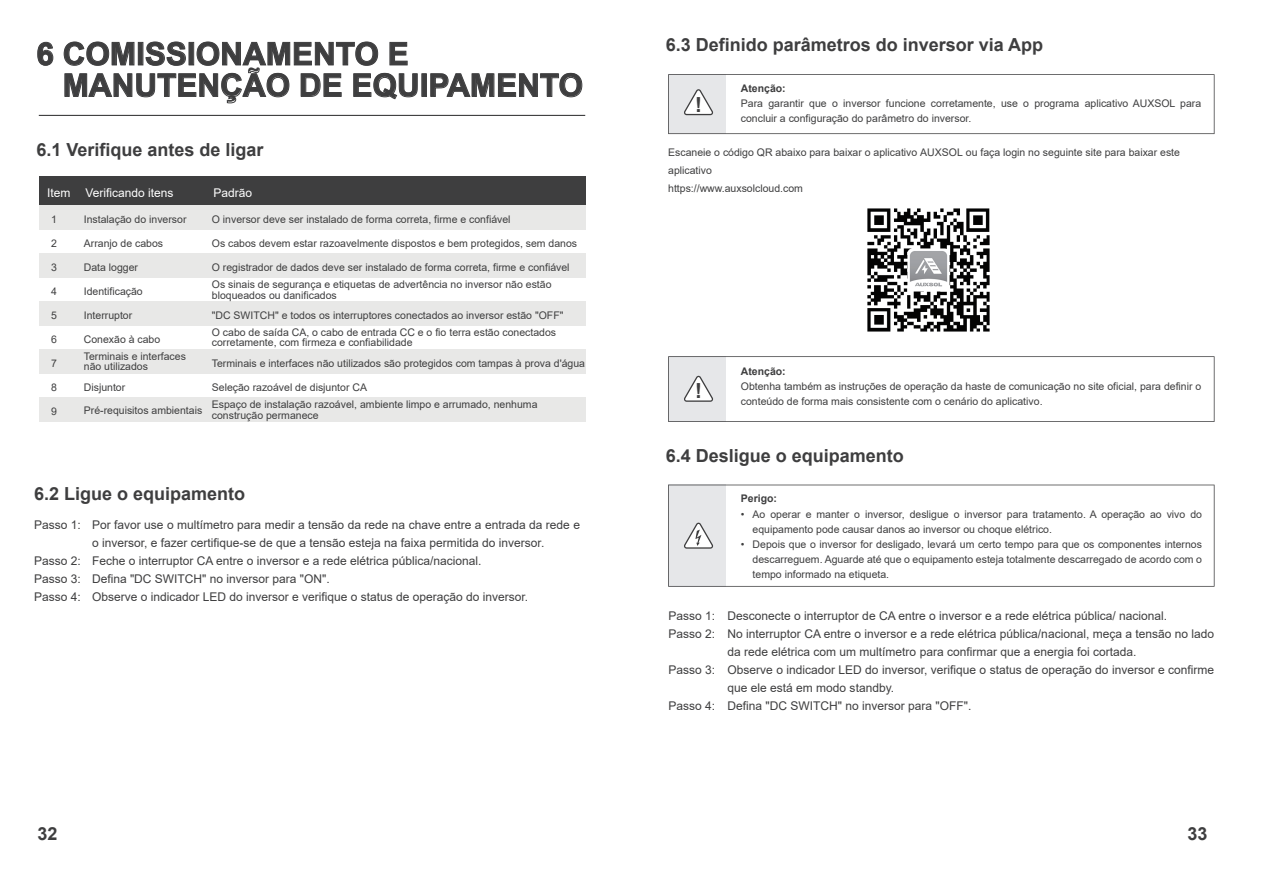
<style>
.page{position:relative;width:1263px;height:893px;background:#fff}
.page>*{position:absolute;margin:0;border:0;box-sizing:border-box;transform-origin:0 0}
.t1{font:700 31.5px/31.5px "Arial";color:#3e3e3f}
.t2{font:700 20.85px "Arial";color:#3e3e3f}
.t3{font:700 18px "Arial";color:#3e3e3f}
.t4{font:12px/18px "Arial";color:#3e3e3f}
.t5{font:12px "Arial";color:#fff}
.t6{font:10.5px/15px "Arial";color:#3e3e3f}
.t7{font:700 10.5px "Arial";color:#3e3e3f}
</style>
<div class="page">
<svg style="left:37px;top:42px;width:16px;height:24px"></svg>
<svg style="left:64px;top:42px;width:354px;height:61px"></svg>
<div style="left:422px;top:74px;width:5px;height:23px;border:1px solid #3e3e3f"></div>
<svg style="left:430px;top:73px;width:152px;height:24px"></svg>
<svg style="left:668px;top:74px;width:546px;height:60px"></svg>
<svg style="left:668px;top:356px;width:546px;height:66px"></svg>
<svg style="left:668px;top:485px;width:546px;height:102px"></svg>
<svg style="left:683px;top:523px;width:31px;height:26px"></svg>
<hr style="left:39px;top:115px;width:546px;height:1px;background:#3e3e3f">
<div style="left:39px;top:205px;width:546px;height:24px;background:#e8e8e7"></div>
<div style="left:39px;top:253px;width:546px;height:24px;background:#e8e8e7"></div>
<div style="left:39px;top:301px;width:546px;height:24px;background:#e8e8e7"></div>
<div style="left:39px;top:349px;width:546px;height:24px;background:#e8e8e7"></div>
<div style="left:39px;top:397px;width:546px;height:24px;background:#e8e8e7"></div>
<div style="left:39px;top:177px;width:546px;height:28px;background:#3e3e3f"></div>
<img style="left:867px;top:208px;width:123px;height:124px">
<h1 class="t1" style="left:63px;top:38px;width:522px;text-indent:-26px">6 COMISSIONAMENTO E<br>MANUTENÇÃO DE EQUIPAMENTO</h1>
<h3 class="t3" style="left:36px;top:137px;width:229px">6.1 Verifique antes de ligar</h3>
<p class="t5" style="left:47px;top:185px;width:25px">Item</p>
<p class="t5" style="left:85px;top:185px;width:90px">Verificando itens</p>
<p class="t5" style="left:213px;top:185px;width:40px">Padrão</p>
<p class="t6" style="left:212px;top:211px;width:300px">O inversor deve ser instalado de forma correta, firme e confiável</p>
<p class="t6" style="left:212px;top:235px;width:367px">Os cabos devem estar razoavelmente dispostos e bem protegidos, sem danos</p>
<p class="t6" style="left:212px;top:259px;width:359px">O registrador de dados deve ser instalado de forma correta, firme e confiável</p>
<p class="t6" style="left:212px;top:307px;width:353px">"DC SWITCH" e todos os interruptores conectados ao inversor estão "OFF"</p>
<p class="t6" style="left:212px;top:355px;width:375px">Terminais e interfaces não utilizados são protegidos com tampas à prova d'água</p>
<p class="t6" style="left:212px;top:379px;width:157px">Seleção razoável de disjuntor CA</p>
<p class="t6" style="left:51px;top:211px;width:7px">1</p>
<p class="t6" style="left:51px;top:235px;width:7px">2</p>
<p class="t6" style="left:51px;top:259px;width:7px">3</p>
<p class="t6" style="left:51px;top:283px;width:7px">4</p>
<p class="t6" style="left:51px;top:307px;width:7px">5</p>
<p class="t6" style="left:51px;top:331px;width:7px">6</p>
<p class="t6" style="left:51px;top:355px;width:7px">7</p>
<p class="t6" style="left:51px;top:379px;width:7px">8</p>
<p class="t6" style="left:51px;top:403px;width:7px">9</p>
<p class="t6" style="left:84px;top:211px;width:104px">Instalação do inversor</p>
<p class="t6" style="left:84px;top:235px;width:81px">Arranjo de cabos</p>
<p class="t6" style="left:84px;top:259px;width:56px">Data logger</p>
<p class="t6" style="left:84px;top:283px;width:60px">Identificação</p>
<p class="t6" style="left:84px;top:307px;width:50px">Interruptor</p>
<p class="t6" style="left:84px;top:331px;width:78px">Conexão à cabo</p>
<p class="t6" style="left:212px;top:279px;width:341px;line-height:10.5px">Os sinais de segurança e etiquetas de advertência no inversor não estão bloqueados ou danificados</p>
<p class="t6" style="left:212px;top:327px;width:346px;line-height:10.5px">O cabo de saída CA, o cabo de entrada CC e o fio terra estão conectados corretamente, com firmeza e confiabilidade</p>
<p class="t6" style="left:84px;top:351px;width:104px;line-height:10.5px">Terminais e interfaces não utilizados</p>
<p class="t6" style="left:84px;top:379px;width:43px">Disjuntor</p>
<p class="t6" style="left:84px;top:402px;width:120px">Pré-requisitos ambientais</p>
<p class="t6" style="left:212px;top:399px;width:327px;line-height:10.5px">Espaço de instalação razoável, ambiente limpo e arrumado, nenhuma construção permanece</p>
<h3 class="t3" style="left:34px;top:481px;width:213px">6.2 Ligue o equipamento</h3>
<p class="t4" style="left:34px;top:515px;width:48px">Passo 1:</p>
<p class="t4" style="left:34px;top:551px;width:48px;text-align:justify">Passo 2:<br>Passo 3:<br>Passo 4:</p>
<p class="t4" style="left:92px;top:515px;width:489px">Por favor use o multímetro para medir a tensão da rede na chave entre a entrada da rede e o inversor, e fazer certifique-se de que a tensão esteja na faixa permitida do inversor.<br>Feche o interruptor CA entre o inversor e a rede elétrica pública/nacional.<br>Defina "DC SWITCH" no inversor para "ON".<br>Observe o indicador LED do inversor e verifique o status de operação do inversor.</p>
<h3 class="t3" style="left:666px;top:32px;width:379px">6.3 Definido parâmetros do inversor via App</h3>
<h2 class="t2" style="left:695px;top:90px;width:8px">!</h2>
<p class="t7" style="left:741px;top:81px;width:46px">Atenção:</p>
<p class="t6" style="left:741px;top:95px;width:462px">Para garantir que o inversor funcione corretamente, use o programa aplicativo AUXSOL para concluir a configuração do parâmetro do inversor.</p>
<p class="t6" style="left:668px;top:143px;width:513px;line-height:18px">Escaneie o código QR abaixo para baixar o aplicativo AUXSOL ou faça login no seguinte site para baixar este aplicativo<br>https://www.auxsolcloud.com</p>
<h2 class="t2" style="left:695px;top:376px;width:8px">!</h2>
<p class="t7" style="left:741px;top:364px;width:46px">Atenção:</p>
<p class="t6" style="left:741px;top:379px;width:462px">Obtenha também as instruções de operação da haste de comunicação no site oficial, para definir o conteúdo de forma mais consistente com o cenário do aplicativo.</p>
<h3 class="t3" style="left:666px;top:443px;width:240px">6.4 Desligue o equipamento</h3>
<p class="t4" style="left:668px;top:606px;width:48px">Passo 1:<br>Passo 2:</p>
<p class="t4" style="left:668px;top:660px;width:48px">Passo 3:</p>
<p class="t4" style="left:668px;top:696px;width:48px">Passo 4:</p>
<p class="t7" style="left:741px;top:491px;width:38px">Perigo:</p>
<p class="t6" style="left:741px;top:507px;width:5px">•</p>
<p class="t6" style="left:741px;top:537px;width:5px">•</p>
<p class="t6" style="left:753px;top:507px;width:451px">Ao operar e manter o inversor, desligue o inversor para tratamento. A operação ao vivo do equipamento pode causar danos ao inversor ou choque elétrico.<br>Depois que o inversor for desligado, levará um certo tempo para que os componentes internos descarreguem. Aguarde até que o equipamento esteja totalmente descarregado de acordo com o tempo informado na etiqueta.</p>
<p class="t4" style="left:727px;top:606px;width:488px">Desconecte o interruptor de CA entre o inversor e a rede elétrica pública/ nacional.<br>No interruptor CA entre o inversor e a rede elétrica pública/nacional, meça a tensão no lado da rede elétrica com um multímetro para confirmar que a energia foi cortada.<br>Observe o indicador LED do inversor, verifique o status de operação do inversor e confirme que ele está em modo standby.<br>Defina "DC SWITCH" no inversor para "OFF".</p>
<h3 class="t3" style="left:37px;top:821px;width:22px">32</h3>
<h3 class="t3" style="left:1187px;top:821px;width:22px">33</h3>
</div>
